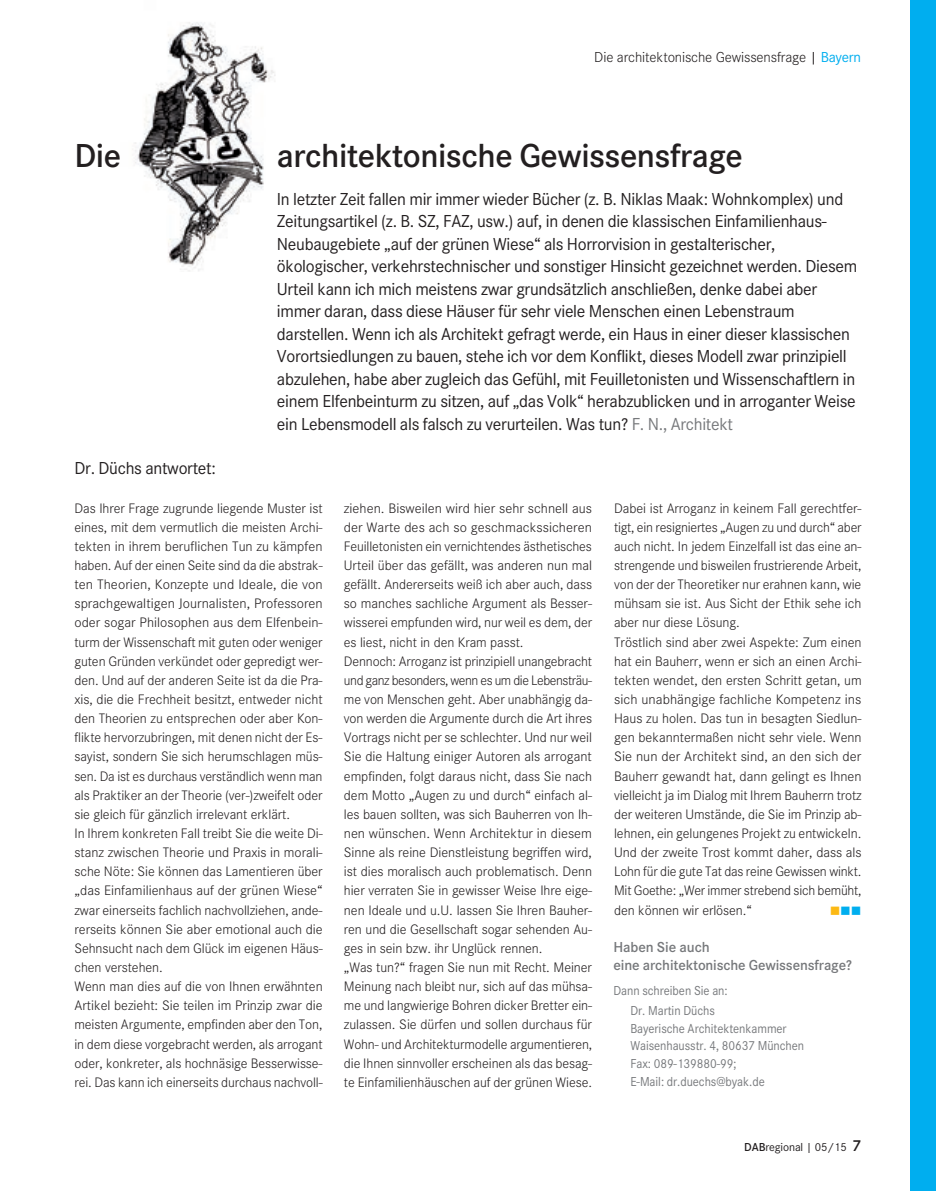
<style>
.page{position:relative;width:936px;height:1191px;background:#fff}
.page>*{position:absolute;margin:0;border:0;box-sizing:border-box;transform-origin:0 0}
.t1{font:600 34.5px "Corporate S";letter-spacing:-.015em;color:#231f20}
.t2{font:18px/22.5px "Corporate S";letter-spacing:-.015em;color:#231f20}
.t3{font:600 15px/18px "Corporate S";letter-spacing:-.01em;color:#76787b}
.t4{font:300 15px "Corporate S";letter-spacing:-.01em;color:#231f20}
.t5{font:300 14.25px/19.2px "Corporate S";letter-spacing:-.005em;color:#231f20}
.t6{font:14.25px "Wingdings";color:#fcb914}
.t7{font:13.5px/17.9px "Corporate S";letter-spacing:-.005em;color:#76787b;text-align:center;scale:.93 1}
.t8{font:12px "Corporate S";letter-spacing:-.01em;color:#231f20}
.s1{font-weight:400}
.s2{font-weight:400;color:#00aeef}
.s3{color:#76787b}
.s4{color:#00aeef}
.s5{font-weight:600}
.s6{font-weight:600;font-size:16.5px}
</style>
<div class="page">
<div style="left:910px;top:0;width:25px;height:1191px;background:#00aeef"></div>
<img style="left:134px;top:22px;width:142px;height:249px">
<p class="t4" style="left:594px;top:49px;width:268px">Die architektonische Gewissensfrage <span class="s1">|</span> <span class="s2">Bayern</span></p>
<h1 class="t1" style="left:74px;top:136px;width:48px">Die</h1>
<h1 class="t1" style="left:277px;top:136px;width:467px">architektonische Gewissensfrage</h1>
<p class="t2" style="left:74px;top:456px;width:143px">Dr. Düchs antwortet:</p>
<p class="t2" style="left:277px;top:187px;width:582px">In letzter Zeit fallen mir immer wieder Bücher (z. B. Niklas Maak: Wohnkomplex) und Zeitungsartikel (z. B. SZ, FAZ, usw.) auf, in denen die klassischen Einfamilienhaus-Neubaugebiete „auf der grünen Wiese“ als Horrorvision in gestalterischer, ökologischer, verkehrstechnischer und sonstiger Hinsicht gezeichnet werden. Diesem Urteil kann ich mich meistens zwar grundsätzlich anschließen, denke dabei aber immer daran, dass diese Häuser für sehr viele Menschen einen Lebenstraum darstellen. Wenn ich als Architekt gefragt werde, ein Haus in einer dieser klassischen Vorortsiedlungen zu bauen, stehe ich vor dem Konflikt, dieses Modell zwar prinzipiell abzulehen, habe aber zugleich das Gefühl, mit Feuilletonisten und Wissenschaftlern in einem Elfenbeinturm zu sitzen, auf „das Volk“ herabzublicken und in arroganter Weise ein Lebensmodell als falsch zu verurteilen. Was tun? <span class="s3">F. N., Architekt</span></p>
<p class="t5" style="left:74px;top:498px;width:250px">Das Ihrer Frage zugrunde liegende Muster ist eines, mit dem vermutlich die meisten Archi&shy;tekten in ihrem beruflichen Tun zu kämpfen haben. Auf der einen Seite sind da die abstrak&shy;ten Theorien, Konzepte und Ideale, die von sprachgewaltigen Journalisten, Professoren oder sogar Philosophen aus dem Elfenbein&shy;turm der Wissenschaft mit guten oder weniger guten Gründen verkündet oder gepredigt wer&shy;den. Und auf der anderen Seite ist da die Pra&shy;xis, die die Frechheit besitzt, entweder nicht den Theorien zu entsprechen oder aber Kon&shy;flikte hervorzubringen, mit denen nicht der Es&shy;sayist, sondern Sie sich herumschlagen müs&shy;sen. Da ist es durchaus verständlich wenn man als Praktiker an der Theorie (ver-)zweifelt oder sie gleich für gänzlich irrelevant erklärt.<br>In Ihrem konkreten Fall treibt Sie die weite Di&shy;stanz zwischen Theorie und Praxis in morali&shy;sche Nöte: Sie können das Lamentieren über „das Einfamilienhaus auf der grünen Wiese“ zwar einerseits fachlich nachvollziehen, ande&shy;rerseits können Sie aber emotional auch die Sehnsucht nach dem Glück im eigenen Häus&shy;chen verstehen.<br>Wenn man dies auf die von Ihnen erwähnten Artikel bezieht: Sie teilen im Prinzip zwar die meisten Argumente, empfinden aber den Ton, in dem diese vorgebracht werden, als arrogant oder, konkreter, als hochnäsige Besserwisse&shy;rei. Das kann ich einerseits durchaus nachvoll-</p>
<p class="t5" style="left:344px;top:498px;width:250px">ziehen. Bisweilen wird hier sehr schnell aus der Warte des ach so geschmackssicheren Feuilletonisten ein vernichtendes ästhetisches Urteil über das gefällt, was anderen nun mal gefällt. Andererseits weiß ich aber auch, dass so manches sachliche Argument als Besser&shy;wisserei empfunden wird, nur weil es dem, der es liest, nicht in den Kram passt.<br>Dennoch: Arroganz ist prinzipiell unangebracht und ganz besonders, wenn es um die Lebensträu&shy;me von Menschen geht. Aber unabhängig da&shy;von werden die Argumente durch die Art ihres Vortrags nicht per se schlechter. Und nur weil Sie die Haltung einiger Autoren als arrogant empfinden, folgt daraus nicht, dass Sie nach dem Motto „Augen zu und durch“ einfach al&shy;les bauen sollten, was sich Bauherren von Ih&shy;nen wünschen. Wenn Architektur in diesem Sinne als reine Dienstleistung begriffen wird, ist dies moralisch auch problematisch. Denn hier verraten Sie in gewisser Weise Ihre eige&shy;nen Ideale und u.U. lassen Sie Ihren Bauher&shy;ren und die Gesellschaft sogar sehenden Au&shy;ges in sein bzw. ihr Unglück rennen.<br>„Was tun?“ fragen Sie nun mit Recht. Meiner Meinung nach bleibt nur, sich auf das mühsa&shy;me und langwierige Bohren dicker Bretter ein&shy;zulassen. Sie dürfen und sollen durchaus für Wohn- und Architekturmodelle argumentieren, die Ihnen sinnvoller erscheinen als das besag&shy;te Einfamilienhäuschen auf der grünen Wiese.</p>
<p class="t5" style="left:614px;top:498px;width:249px">Dabei ist Arroganz in keinem Fall gerechtfer&shy;tigt, ein resigniertes „Augen zu und durch“ aber auch nicht. In jedem Einzelfall ist das eine an&shy;strengende und bisweilen frustrierende Arbeit, von der der Theoretiker nur erahnen kann, wie mühsam sie ist. Aus Sicht der Ethik sehe ich aber nur diese Lösung.<br>Tröstlich sind aber zwei Aspekte: Zum einen hat ein Bauherr, wenn er sich an einen Archi&shy;tekten wendet, den ersten Schritt getan, um sich unabhängige fachliche Kompetenz ins Haus zu holen. Das tun in besagten Siedlun&shy;gen bekanntermaßen nicht sehr viele. Wenn Sie nun der Architekt sind, an den sich der Bauherr gewandt hat, dann gelingt es Ihnen vielleicht ja im Dialog mit Ihrem Bauherrn trotz der weiteren Umstände, die Sie im Prinzip ab&shy;lehnen, ein gelungenes Projekt zu entwickeln.<br>Und der zweite Trost kommt daher, dass als Lohn für die gute Tat das reine Gewissen winkt.<br>Mit Goethe: „Wer immer strebend sich bemüht, den können wir erlösen.“</p>
<p class="t6" style="left:829px;top:903px;width:33px">■<span class="s4">■■</span></p>
<p class="t3" style="left:613px;top:938px;width:240px">Haben Sie auch<br>eine architektonische Gewissensfrage?</p>
<p class="t7" style="left:613px;top:980px;width:124px;line-height:20px">Dann schreiben Sie an:<br>Dr. Martin Düchs</p>
<p class="t7" style="left:630px;top:1019px;width:188px;text-align:left">Bayerische Architektenkammer<br>Waisenhausstr. 4, 80637 München<br>Fax: 089-139880-99;<br>E-Mail: dr.duechs@byak.de</p>
<p class="t8" style="left:744px;top:1140px;width:119px"><span class="s5">DAB</span>regional | 05/15 <span class="s6">7</span></p>
</div>
